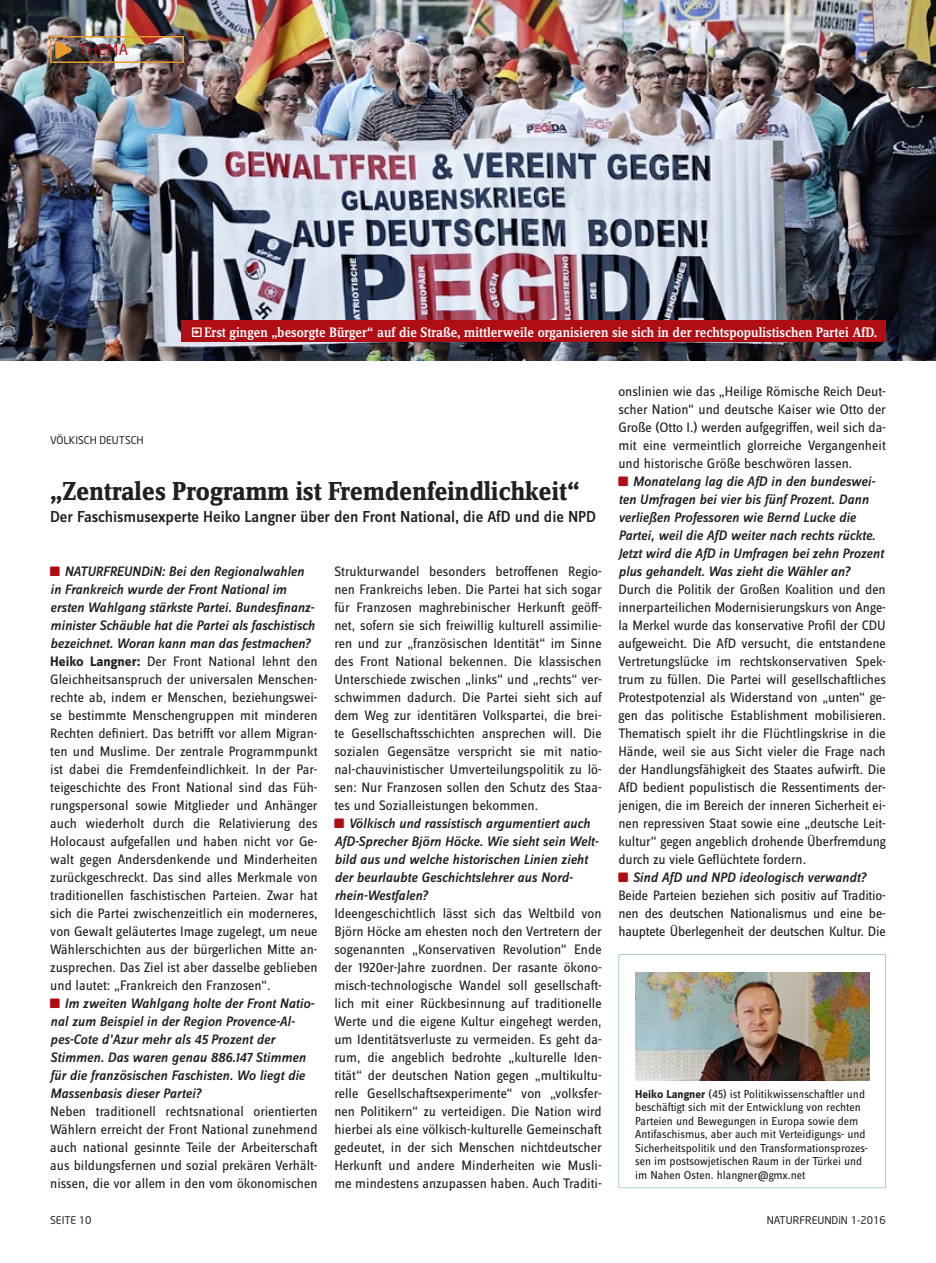
<style>
.page{position:relative;width:936px;height:1263px;background:#fff}
.page>*{position:absolute;margin:0;border:0;box-sizing:border-box;transform-origin:0 0}
.t1{font:27px "Zine Serif Dis OT Bld";color:#231f20}
.t2{font:500 16.5px "Zine Sans Dis OT";letter-spacing:-.005em;color:#231f20}
.t3{font:14.7px "Neo Sans";letter-spacing:.04em;color:#b00d15}
.t4{font:14.25px/18px "Zine Sans Dis OT";color:#231f20}
.t5{font:italic 500 14.25px/18px "Zine Sans Dis OT";letter-spacing:-.005em;color:#231f20}
.t6{font:500 14.25px "Zine Serif Dis OT";color:#fff}
.t7{font:12px/13.5px "Zine Sans Dis OT";color:#231f20}
.t8{font:10.5px "Neo Sans";color:#231f20}
.s1{font-family:"NF Dfont Logo Und Specials";color:#b00d15}
.s2{font-weight:500;font-style:italic}
.s3{font-weight:700}
.s4{font-weight:400;font-style:normal}
.s5{font-family:"NF Dfont Logo Und Specials";font-weight:400;font-style:normal;color:#b00d15}
</style>
<div class="page">
<img style="left:0;top:0;width:935px;height:360px">
<div style="left:618px;top:954px;width:267px;height:234px;background:#fff;border:1px solid #a0c7da"></div>
<img style="left:635px;top:972px;width:234px;height:108px">
<div style="left:181px;top:321px;width:704px;height:21px;background:#b00d15"></div>
<img style="left:50px;top:36px;width:134px;height:27px">
<p class="t3" style="left:79px;top:41px;width:51px">THEMA</p>
<p class="t6" style="left:191px;top:325px;width:688px">ŇErst gingen „besorgte Bürger“ auf die Straße, mittlerweile organisieren sie sich in der rechtspopulistischen Partei AfD.</p>
<p class="t8" style="left:50px;top:433px;width:95px">VÖLKISCH DEUTSCH</p>
<h1 class="t1" style="left:50px;top:477px;width:531px">„Zentrales Programm ist Fremdenfeindlichkeit“</h1>
<p class="t2" style="left:50px;top:508px;width:547px">Der Faschismusexperte Heiko Langner über den Front National, die AfD und die NPD</p>
<p class="t4" style="left:50px;top:563px;width:269px"><span class="s1">E</span><span class="s2">NATURFREUNDiN: Bei den Regionalwahlen in Frankreich wurde der Front National im ersten Wahlgang stärkste Partei. Bundesfinanz&shy;minister Schäuble hat die Partei als faschistisch bezeichnet. Woran kann man das festmachen?<br></span><span class="s3">Heiko Langner:</span> Der Front National lehnt den Gleichheitsanspruch der universalen Menschen&shy;rechte ab, indem er Menschen, beziehungswei&shy;se bestimmte Menschengruppen mit minderen Rechten definiert. Das betrifft vor allem Migran&shy;ten und Muslime. Der zentrale Programmpunkt ist dabei die Fremdenfeindlichkeit. In der Par&shy;teigeschichte des Front National sind das Füh&shy;rungspersonal sowie Mitglieder und Anhänger auch wiederholt durch die Relativierung des Holocaust aufgefallen und haben nicht vor Ge&shy;walt gegen Andersdenkende und Minderheiten zurückgeschreckt. Das sind alles Merkmale von traditionellen faschistischen Parteien. Zwar hat sich die Partei zwischenzeitlich ein moderneres, von Gewalt geläutertes Image zugelegt, um neue Wählerschichten aus der bürgerlichen Mitte an&shy;zusprechen. Das Ziel ist aber dasselbe geblieben und lautet: „Frankreich den Franzosen“.<br><span class="s1">E</span><span class="s2">Im zweiten Wahlgang holte der Front Natio&shy;nal zum Beispiel in der Region Provence-Al&shy;pes-Cote d’Azur mehr als 45 Prozent der Stimmen. Das waren genau 886.147 Stimmen für die französischen Faschisten. Wo liegt die Massenbasis dieser Partei?</span></p>
<p class="t4" style="left:50px;top:1103px;width:269px;text-align:justify">Neben traditionell rechtsnational orientierten Wählern erreicht der Front National zunehmend auch national gesinnte Teile der Arbeiterschaft aus bildungsfernen und sozial prekären Verhält&shy;nissen, die vor allem in den vom ökonomischen</p>
<p class="t4" style="left:334px;top:563px;width:269px">Strukturwandel besonders betroffenen Regio&shy;nen Frankreichs leben. Die Partei hat sich sogar für Franzosen maghrebinischer Herkunft geöff&shy;net, sofern sie sich freiwillig kulturell assimilie&shy;ren und zur „französischen Identität“ im Sinne des Front National bekennen. Die klassischen Unterschiede zwischen „links“ und „rechts“ ver&shy;schwimmen dadurch. Die Partei sieht sich auf dem Weg zur identitären Volkspartei, die brei&shy;te Gesellschaftsschichten ansprechen will. Die sozialen Gegensätze verspricht sie mit natio&shy;nal-chauvinistischer Umverteilungspolitik zu lö&shy;sen: Nur Franzosen sollen den Schutz des Staa&shy;tes und Sozialleistungen bekommen.<br><span class="s1">E</span><span class="s2">Völkisch und rassistisch argumentiert auch AfD-Sprecher Björn Höcke. Wie sieht sein Welt&shy;bild aus und welche historischen Linien zieht der beurlaubte Geschichtslehrer aus Nord&shy;rhein-Westfalen?</span></p>
<p class="t4" style="left:334px;top:905px;width:269px;text-align:justify">Ideengeschichtlich lässt sich das Weltbild von Björn Höcke am ehesten noch den Vertretern der sogenannten „Konservativen Revolution“ Ende der 1920er-Jahre zuordnen. Der rasante ökono&shy;misch-technologische Wandel soll gesellschaft&shy;lich mit einer Rückbesinnung auf traditionelle Werte und die eigene Kultur eingehegt werden, um Identitätsverluste zu vermeiden. Es geht da&shy;rum, die angeblich bedrohte „kulturelle Iden&shy;tität“ der deutschen Nation gegen „multikultu&shy;relle Gesellschaftsexperimente“ von „volksfer&shy;nen Politikern“ zu verteidigen. Die Nation wird hierbei als eine völkisch-kulturelle Gemeinschaft gedeutet, in der sich Menschen nichtdeutscher Herkunft und andere Minderheiten wie Musli&shy;me mindestens anzupassen haben. Auch Traditi-</p>
<p class="t5" style="left:618px;top:383px;width:269px"><span class="s4">onslinien wie das „Heilige Römische Reich Deut&shy;scher Nation“ und deutsche Kaiser wie Otto der Große (Otto I.) werden aufgegriffen, weil sich da&shy;mit eine vermeintlich glorreiche Vergangenheit und historische Größe beschwören lassen.<br></span><span class="s5">E</span>Monatelang lag die AfD in den bundeswei&shy;ten Umfragen bei vier bis fünf Prozent. Dann verließen Professoren wie Bernd Lucke die Partei, weil die AfD weiter nach rechts rückte.<br>Jetzt wird die AfD in Umfragen bei zehn Prozent plus gehandelt. Was zieht die Wähler an?</p>
<p class="t4" style="left:618px;top:581px;width:269px">Durch die Politik der Großen Koalition und den innerparteilichen Modernisierungskurs von Ange&shy;la Merkel wurde das konservative Profil der CDU aufgeweicht. Die AfD versucht, die entstandene Vertretungslücke im rechtskonservativen Spek&shy;trum zu füllen. Die Partei will gesellschaftliches Protestpotenzial als Widerstand von „unten“ ge&shy;gen das politische Establishment mobilisieren.<br>Thematisch spielt ihr die Flüchtlingskrise in die Hände, weil sie aus Sicht vieler die Frage nach der Handlungsfähigkeit des Staates aufwirft. Die AfD bedient populistisch die Ressentiments der&shy;jenigen, die im Bereich der inneren Sicherheit ei&shy;nen repressiven Staat sowie eine „deutsche Leit&shy;kultur“ gegen angeblich drohende Überfremdung durch zu viele Geflüchtete fordern.<br><span class="s1">E</span><span class="s2">Sind AfD und NPD ideologisch verwandt?<br></span>Beide Parteien beziehen sich positiv auf Traditio&shy;nen des deutschen Nationalismus und eine be&shy;hauptete Überlegenheit der deutschen Kultur. Die</p>
<p class="t7" style="left:635px;top:1088px;width:234px"><span class="s3">Heiko Langner</span> (45) ist Politikwissenschaftler und beschäftigt sich mit der Entwicklung von rechten Parteien und Bewegungen in Europa sowie dem Antifaschismus, aber auch mit Verteidigungs- und Sicherheitspolitik und den Transformationsprozes&shy;sen im postsowjetischen Raum in der Türkei und im Nahen Osten. hlangner@gmx.net</p>
<p class="t8" style="left:50px;top:1214px;width:43px">SEITE 10</p>
<p class="t8" style="left:766px;top:1214px;width:121px">NATURFREUNDiN 1-2016</p>
</div>
